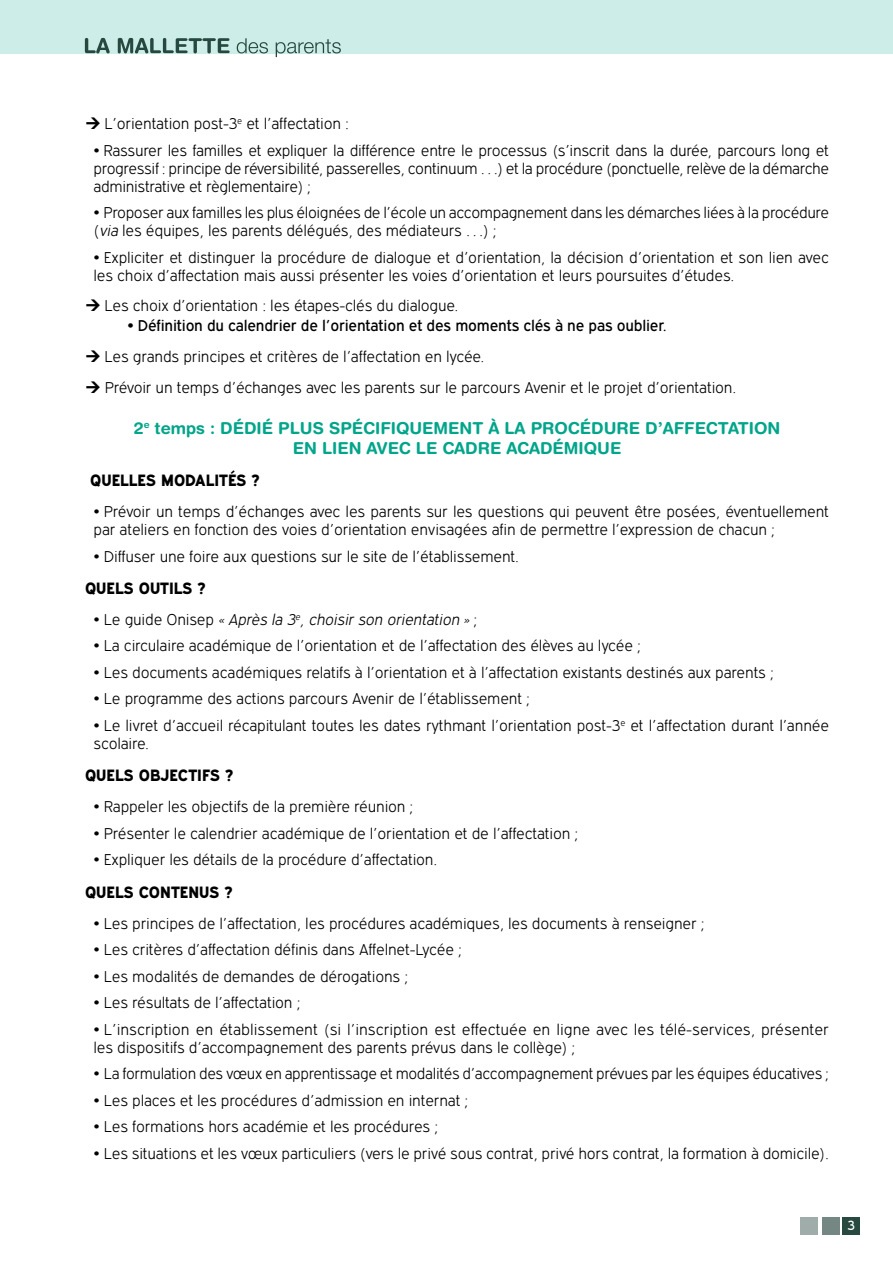
<style>
.page{position:relative;width:893px;height:1263px;background:#fff}
.page>*{position:absolute;margin:0;border:0;box-sizing:border-box;transform-origin:0 0}
.t1{font:700 16.5px "Helvetica Rounded LT Std";color:#00a58a}
.t2{font:16.5px "Expressway Xb";color:#000}
.t3{font:15.75px/18px "Expressway Lt";letter-spacing:-.015em;color:#000}
.t4{font:15.75px "Expressway Rg";letter-spacing:-.015em;color:#000}
.t5{font:italic 15.75px "Expressway Lt";color:#000}
.t6{font:13.5px "Expressway Rg";color:#fff}
.s1{font-style:italic}
.s2{font-style:normal}
</style>
<div class="page">
<div style="left:0;top:0;width:893px;height:53px;background:#cdede8"></div>
<svg style="left:85px;top:38px;width:25px;height:15px"></svg>
<svg style="left:118px;top:38px;width:112px;height:15px"></svg>
<svg style="left:237px;top:38px;width:31px;height:15px"></svg>
<svg style="left:276px;top:39px;width:65px;height:18px"></svg>
<div style="left:822px;top:1217px;width:17px;height:17px;background:#758782"></div>
<div style="left:801px;top:1217px;width:17px;height:17px;background:#a0aca9"></div>
<div style="left:843px;top:1217px;width:17px;height:17px;background:#284940"></div>
<p class="t3" style="left:105px;top:114px;width:246px">L’orientation post-3<sup>e</sup> et l’affectation :</p>
<p class="t3" style="left:94px;top:141px;width:737px;text-align:justify">• Rassurer les familles et expliquer la différence entre le processus (s’inscrit dans la durée, parcours long et progressif : principe de réversibilité, passerelles, continuum …) et la procédure (ponctuelle, relève de la démarche administrative et règlementaire) ;</p>
<p class="t3" style="left:94px;top:203px;width:737px">• Proposer aux familles les plus éloignées de l’école un accompagnement dans les démarches liées à la procédure (<span class="s1">via</span> les équipes, les parents délégués, des médiateurs …) ;</p>
<p class="t3" style="left:94px;top:248px;width:737px">• Expliciter et distinguer la procédure de dialogue et d’orientation, la décision d’orientation et son lien avec les choix d’affectation mais aussi présenter les voies d’orientation et leurs poursuites d’études.</p>
<p class="t3" style="left:105px;top:297px;width:355px">Les choix d’orientation : les étapes-clés du dialogue.</p>
<p class="t4" style="left:128px;top:317px;width:541px">• Définition du calendrier de l’orientation et des moments clés à ne pas oublier.</p>
<p class="t3" style="left:105px;top:341px;width:633px;line-height:30.8px">Les grands principes et critères de l’affectation en lycée.<br>Prévoir un temps d’échanges avec les parents sur le parcours Avenir et le projet d’orientation.</p>
<p class="t1" style="left:134px;top:418px;width:98px">2<sup>e</sup> temps : DÉDIÉ</p>
<p class="t1" style="left:278px;top:418px;width:63px">PLUS SPÉ</p>
<p class="t1" style="left:363px;top:418px;width:229px">CIFIQUEMENT À LA PROCÉDU</p>
<p class="t1" style="left:617px;top:418px;width:58px">RE D’AFF</p>
<p class="t1" style="left:695px;top:418px;width:65px">ECTATION</p>
<p class="t1" style="left:293px;top:438px;width:249px">EN LIEN AVEC LE CADRE ACADÉ</p>
<p class="t1" style="left:564px;top:438px;width:59px">MIQUE</p>
<p class="t2" style="left:90px;top:470px;width:171px">QUELLES MODALITÉS ?</p>
<p class="t3" style="left:94px;top:502px;width:737px">• Prévoir un temps d’échanges avec les parents sur les questions qui peuvent être posées, éventuellement par ateliers en fonction des voies d’orientation envisagées afin de permettre l’expression de chacun ;</p>
<p class="t3" style="left:94px;top:547px;width:427px">• Diffuser une foire aux questions sur le site de l’établissement.</p>
<p class="t2" style="left:85px;top:578px;width:122px">QUELS OUTILS ?</p>
<p class="t5" style="left:94px;top:610px;width:385px"><span class="s2">• L e g u i d e O n i s e p</span> «Après la 3<sup>e</sup>,choisirson orientation » <span class="s2">;</span></p>
<p class="t3" style="left:94px;top:637px;width:549px">• La circulaire académique de l’orientation et de l’affectation des élèves au lycée ;</p>
<p class="t3" style="left:94px;top:663px;width:682px">• Les documents académiques relatifs à l’orientation et à l’affectation existants destinés aux parents ;</p>
<p class="t3" style="left:94px;top:690px;width:438px">• Le programme des actions parcours Avenir de l’établissement ;</p>
<p class="t3" style="left:94px;top:716px;width:737px">• Le livret d’accueil récapitulant toutes les dates rythmant l’orientation post-3<sup>e</sup> et l’affectation durant l’année scolaire.</p>
<p class="t2" style="left:85px;top:766px;width:150px">QUELS OBJECTIFS ?</p>
<p class="t3" style="left:94px;top:797px;width:321px">• Rappeler les objectifs de la première réunion ;</p>
<p class="t3" style="left:94px;top:824px;width:486px">• Présenter le calendrier académique de l’orientation et de l’affectation ;</p>
<p class="t3" style="left:94px;top:850px;width:345px">• Expliquer les détails de la procédure d’affectation.</p>
<p class="t2" style="left:85px;top:882px;width:149px">QUELS CONTENUS ?</p>
<p class="t3" style="left:94px;top:914px;width:612px">• Les principes de l’affectation, les procédures académiques, les documents à renseigner ;</p>
<p class="t3" style="left:94px;top:940px;width:370px">• Les critères d’affectation définis dans Affelnet-Lycée ;</p>
<p class="t3" style="left:94px;top:967px;width:316px">• Les modalités de demandes de dérogations ;</p>
<p class="t3" style="left:94px;top:993px;width:208px">• Les résultats de l’affectation ;</p>
<p class="t3" style="left:94px;top:1020px;width:737px">• L’inscription en établissement (si l’inscription est effectuée en ligne avec les télé-services, présenter les dispositifs d’accompagnement des parents prévus dans le collège) ;</p>
<p class="t3" style="left:94px;top:1064px;width:737px">• La formulation des vœux en apprentissage et modalités d’accompagnement prévues par les équipes éducatives ;</p>
<p class="t3" style="left:94px;top:1091px;width:376px">• Les places et les procédures d’admission en internat ;</p>
<p class="t3" style="left:94px;top:1117px;width:346px">• Les formations hors académie et les procédures ;</p>
<p class="t3" style="left:94px;top:1144px;width:737px">• Les situations et les vœux particuliers (vers le privé sous contrat, privé hors contrat, la formation à domicile).</p>
<p class="t6" style="left:847px;top:1218px;width:9px">3</p>
</div>
